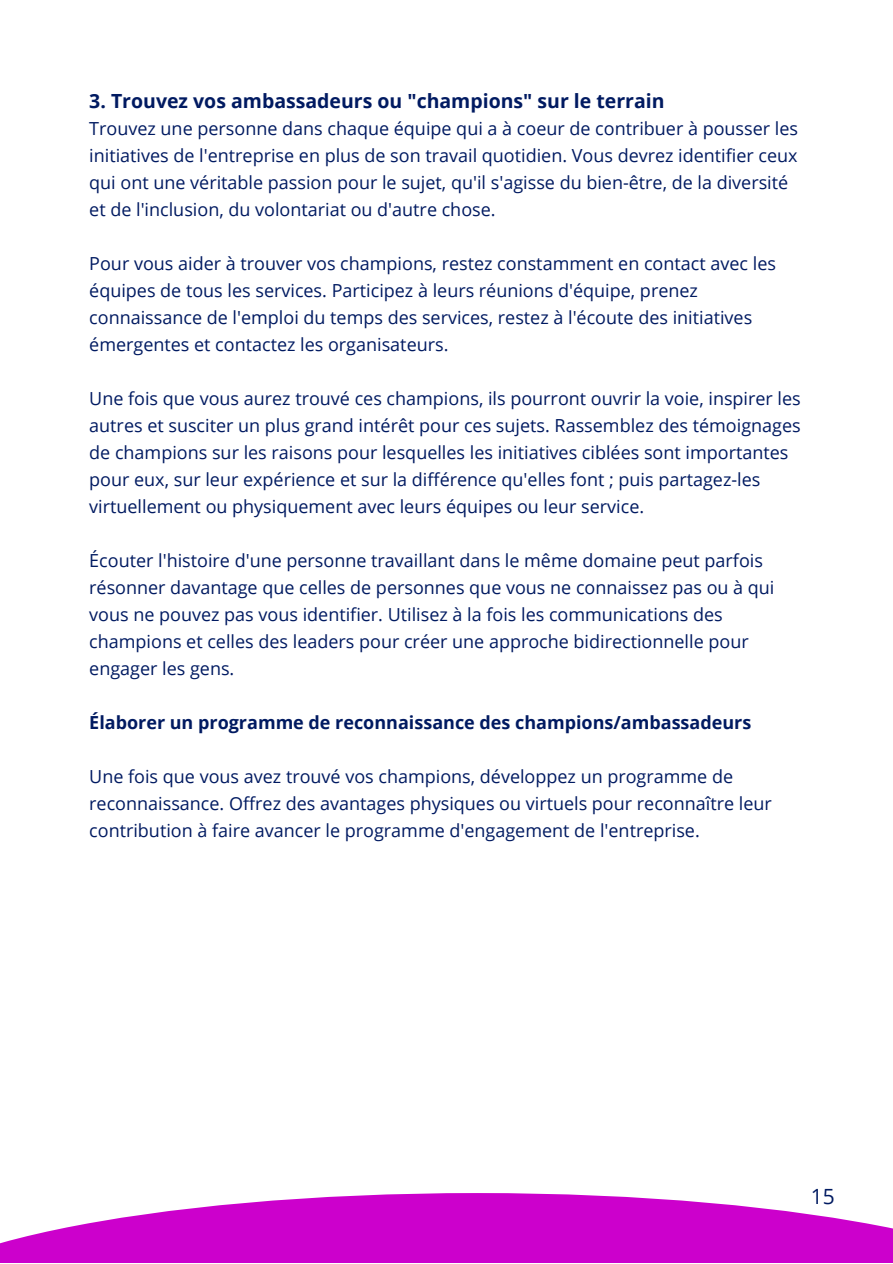
<style>
.page{position:relative;width:893px;height:1264px;background:#fff}
.page>*{position:absolute;margin:0;border:0;box-sizing:border-box;transform-origin:0 0}
.t1{font:21px "Open Sans";color:#001a61}
.t2{font:700 19.5px "Open Sans";color:#001a61}
.t3{font:18px/27px "Open Sans";color:#001a61}
.t4{font:700 18px "Open Sans";color:#001a61}
</style>
<div class="page">
<svg style="left:0;top:1193px;width:892px;height:69px;fill:#c0c"></svg>
<p class="t2" style="left:89px;top:88px;width:577px">3. Trouvez vos ambassadeurs ou "champions" sur le terrain</p>
<p class="t3" style="left:89px;top:115px;width:710px">Trouvez une personne dans chaque équipe qui a à coeur de contribuer à pousser les initiatives de l'entreprise en plus de son travail quotidien. Vous devrez identifier ceux qui ont une véritable passion pour le sujet, qu'il s'agisse du bien-être, de la diversité et de l'inclusion, du volontariat ou d'autre chose.</p>
<p class="t3" style="left:89px;top:250px;width:688px">Pour vous aider à trouver vos champions, restez constamment en contact avec les équipes de tous les services. Participez à leurs réunions d'équipe, prenez connaissance de l'emploi du temps des services, restez à l'écoute des initiatives émergentes et contactez les organisateurs.</p>
<p class="t3" style="left:89px;top:385px;width:713px">Une fois que vous aurez trouvé ces champions, ils pourront ouvrir la voie, inspirer les autres et susciter un plus grand intérêt pour ces sujets. Rassemblez des témoignages de champions sur les raisons pour lesquelles les initiatives ciblées sont importantes pour eux, sur leur expérience et sur la différence qu'elles font ; puis partagez-les virtuellement ou physiquement avec leurs équipes ou leur service.</p>
<p class="t3" style="left:89px;top:547px;width:686px">Écouter l'histoire d'une personne travaillant dans le même domaine peut parfois résonner davantage que celles de personnes que vous ne connaissez pas ou à qui vous ne pouvez pas vous identifier. Utilisez à la fois les communications des champions et celles des leaders pour créer une approche bidirectionnelle pour engager les gens.</p>
<p class="t4" style="left:89px;top:710px;width:663px">Élaborer un programme de reconnaissance des champions/ambassadeurs</p>
<p class="t3" style="left:89px;top:762px;width:684px">Une fois que vous avez trouvé vos champions, développez un programme de reconnaissance. Offrez des avantages physiques ou virtuels pour reconnaître leur contribution à faire avancer le programme d'engagement de l'entreprise.</p>
<p class="t1" style="left:810px;top:1181px;width:25px">15</p>
</div>
